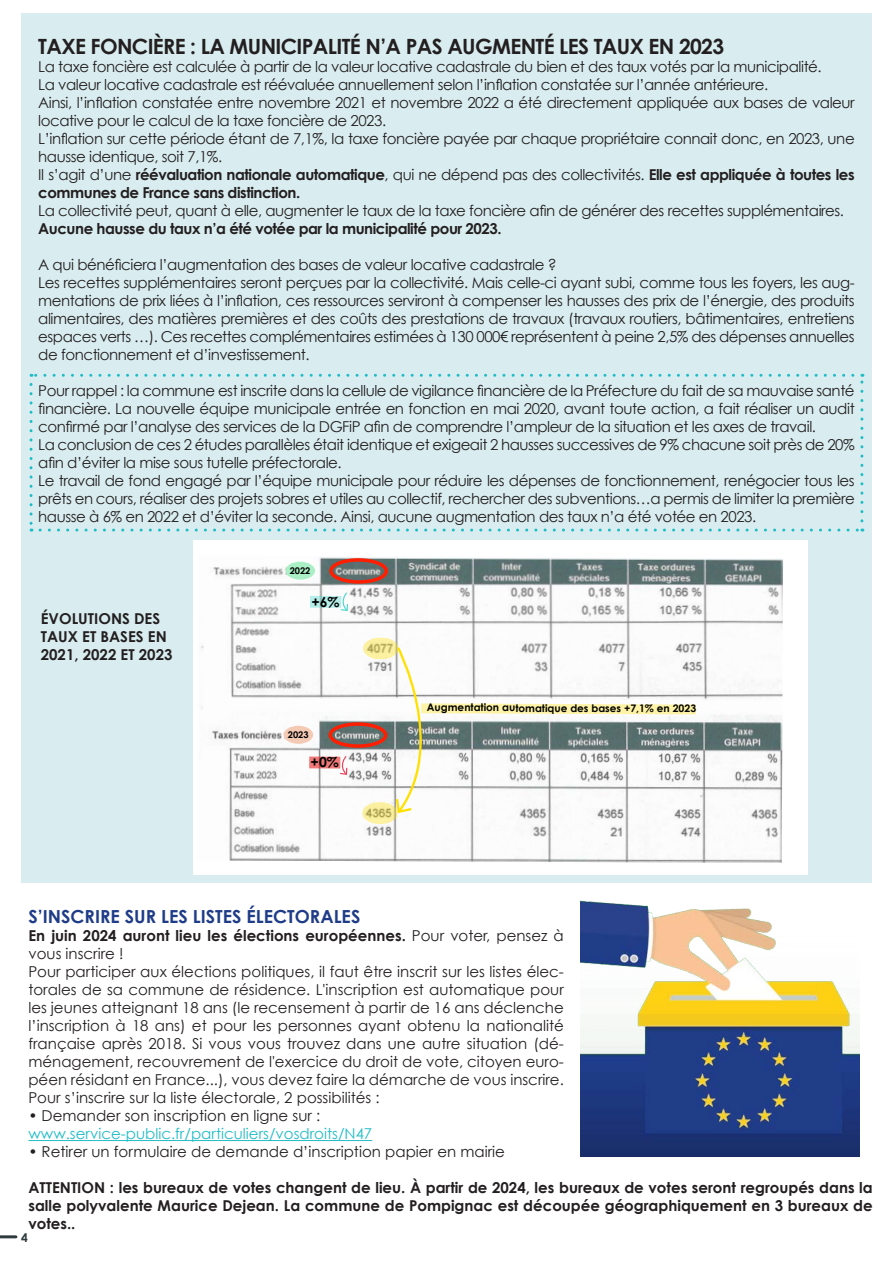
<style>
.page{position:relative;width:893px;height:1263px;background:#fff}
.page>*{position:absolute;margin:0;border:0;box-sizing:border-box;transform-origin:0 0}
.t1{font:700 21px "Century Gothic";letter-spacing:-.03em;color:#231f20}
.t2{font:700 18px "Century Gothic";color:#1f3c88}
.t3{font:15px/18px "Century Gothic";letter-spacing:-.03em;color:#231f20;text-align:justify}
.t4{font:700 15px/18px "Century Gothic";letter-spacing:-.03em;color:#231f20;text-align:justify}
.t5{font:15px "Century Gothic";color:#231f20}
.t6{font:700 15px/18px "Century Gothic";color:#231f20}
.t7{font:15px "Century Gothic";color:#21bdc7}
.t8{font:700 13.95px "Century Gothic";color:#000}
.t9{font:700 12px "Century Gothic";color:#303b3d}
.t10{font:700 10.5px "Century Gothic";letter-spacing:-.005em;color:#000}
.t11{font:700 9.3px "Century Gothic";letter-spacing:-.005em;color:#000}
.s1{font-weight:400}
</style>
<div class="page">
<hr style="left:0;top:1235px;width:16px;height:3px;background:#303b3d">
<hr style="left:28px;top:1140px;width:344px;height:1px;background:#21bdc7">
<div style="left:21px;top:13px;width:851px;height:869px;background:#d9edf0"></div>
<img style="left:581px;top:900px;width:279px;height:256px">
<div style="left:194px;top:540px;width:614px;height:335px;background:#fff"></div>
<img style="left:201px;top:557px;width:582px;height:306px">
<div style="left:285px;top:562px;width:30px;height:18px;background:#abefc6;border-radius:50%"></div>
<div style="left:284px;top:726px;width:29px;height:18px;background:#f4cab5;border-radius:50%"></div>
<svg style="left:339px;top:592px;width:9px;height:20px"></svg>
<svg style="left:338px;top:755px;width:10px;height:21px"></svg>
<svg style="left:309px;top:756px;width:31px;height:12px"></svg>
<svg style="left:310px;top:596px;width:31px;height:12px"></svg>
<svg style="left:363px;top:637px;width:35px;height:22px"></svg>
<div style="left:329px;top:558px;width:59px;height:26px;border:3px solid #ff1e00;border-radius:50%"></div>
<div style="left:329px;top:722px;width:58px;height:26px;border:3px solid #ff1e00;border-radius:50%"></div>
<svg style="left:362px;top:802px;width:36px;height:22px"></svg>
<svg style="left:396px;top:646px;width:300px;height:168px"></svg>
<svg style="left:30px;top:384px;width:3px;height:147px"></svg>
<svg style="left:40px;top:528px;width:823px;height:3px"></svg>
<svg style="left:860px;top:374px;width:3px;height:147px"></svg>
<svg style="left:31px;top:374px;width:822px;height:3px"></svg>
<p class="t1" style="left:38px;top:33px;width:687px">TAXE FONCIÈRE : LA MUNICIPALITÉ N’A PAS AUGMENTÉ LES TAUX EN 2023</p>
<p class="t3" style="left:38px;top:57px;width:785px">La taxe foncière est calculée à partir de la valeur locative cadastrale du bien et des taux votés par la municipalité.</p>
<p class="t3" style="left:38px;top:75px;width:731px">La valeur locative cadastrale est réévaluée annuellement selon l’inflation constatée sur l’année antérieure.</p>
<p class="t3" style="left:38px;top:93px;width:818px">Ainsi, l’inflation constatée entre novembre 2021 et novembre 2022 a été directement appliquée aux bases de valeur locative pour le calcul de la taxe foncière de 2023.</p>
<p class="t3" style="left:38px;top:129px;width:818px">L’inflation sur cette période étant de 7,1%, la taxe foncière payée par chaque propriétaire connait donc, en 2023, une hausse identique, soit 7,1%.</p>
<p class="t4" style="left:38px;top:165px;width:818px"><span class="s1">Il s’agit d’une</span> réévaluation nationale automatique<span class="s1">, qui ne dépend pas des collectivités.</span> Elle est appliquée à toutes les communes de France sans distinction.</p>
<p class="t3" style="left:38px;top:201px;width:807px">La collectivité peut, quant à elle, augmenter le taux de la taxe foncière afin de générer des recettes supplémentaires.</p>
<p class="t4" style="left:38px;top:219px;width:465px">Aucune hausse du taux n’a été votée par la municipalité pour 2023.</p>
<p class="t3" style="left:38px;top:255px;width:520px">A qui bénéficiera l’augmentation des bases de valeur locative cadastrale ?</p>
<p class="t3" style="left:38px;top:273px;width:818px">Les recettes supplémentaires seront perçues par la collectivité. Mais celle-ci ayant subi, comme tous les foyers, les aug&shy;mentations de prix liées à l’inflation, ces ressources serviront à compenser les hausses des prix de l’énergie, des produits alimentaires, des matières premières et des coûts des prestations de travaux (travaux routiers, bâtimentaires, entretiens espaces verts …). Ces recettes complémentaires estimées à 130 000€ représentent à peine 2,5% des dépenses annuelles de fonctionnement et d’investissement.</p>
<p class="t3" style="left:38px;top:381px;width:818px">Pour rappel : la commune est inscrite dans la cellule de vigilance financière de la Préfecture du fait de sa mauvaise santé financière. La nouvelle équipe municipale entrée en fonction en mai 2020, avant toute action, a fait réaliser un audit confirmé par l’analyse des services de la DGFiP afin de comprendre l’ampleur de la situation et les axes de travail.</p>
<p class="t3" style="left:38px;top:435px;width:818px">La conclusion de ces 2 études parallèles était identique et exigeait 2 hausses successives de 9% chacune soit près de 20% afin d’éviter la mise sous tutelle préfectorale.</p>
<p class="t3" style="left:38px;top:471px;width:818px">Le travail de fond engagé par l’équipe municipale pour réduire les dépenses de fonctionnement, renégocier tous les prêts en cours, réaliser des projets sobres et utiles au collectif, rechercher des subventions…a permis de limiter la première hausse à 6% en 2022 et d’éviter la seconde. Ainsi, aucune augmentation des taux n’a été votée en 2023.</p>
<p class="t6" style="left:41px;top:609px;width:133px">ÉVOLUTIONS DES<br>TAUX ET BASES EN<br>2021, 2022 ET 2023</p>
<p class="t11" style="left:290px;top:564px;width:22px">2022</p>
<p class="t8" style="left:311px;top:593px;width:30px">+6%</p>
<p class="t11" style="left:288px;top:728px;width:22px">2023</p>
<p class="t8" style="left:311px;top:753px;width:30px">+0%</p>
<p class="t10" style="left:427px;top:701px;width:271px">Augmentation automatique des bases +7,1% en 2023</p>
<p class="t2" style="left:28px;top:905px;width:333px">S’INSCRIRE SUR LES LISTES ÉLECTORALES</p>
<p class="t6" style="left:28px;top:926px;width:537px">En juin 2024 auront lieu les élections européennes. <span class="s1">Pour voter, pensez à vous inscrire !</span></p>
<p class="t3" style="left:28px;top:962px;width:537px">Pour participer aux élections politiques, il faut être inscrit sur les listes élec&shy;torales de sa commune de résidence. L'inscription est automatique pour les jeunes atteignant 18 ans (le recensement à partir de 16 ans déclenche l’inscription à 18 ans) et pour les personnes ayant obtenu la nationalité française après 2018. Si vous vous trouvez dans une autre situation (dé&shy;ménagement, recouvrement de l'exercice du droit de vote, citoyen euro&shy;péen résidant en France...), vous devez faire la démarche de vous inscrire.</p>
<p class="t5" style="left:28px;top:1088px;width:353px">Pour s’inscrire sur la liste électorale, 2 possibilités :</p>
<p class="t5" style="left:28px;top:1106px;width:293px">• Demander son inscription en ligne sur :</p>
<p class="t7" style="left:28px;top:1124px;width:345px">www.service-public.fr/particuliers/vosdroits/N47</p>
<p class="t5" style="left:28px;top:1142px;width:478px">• Retirer un formulaire de demande d’inscription papier en mairie</p>
<p class="t4" style="left:28px;top:1178px;width:846px">ATTENTION : les bureaux de votes changent de lieu. À partir de 2024, les bureaux de votes seront regroupés dans la salle polyvalente Maurice Dejean. La commune de Pompignac est découpée géographiquement en 3 bureaux de votes..</p>
<p class="t9" style="left:21px;top:1230px;width:8px">4</p>
</div>
